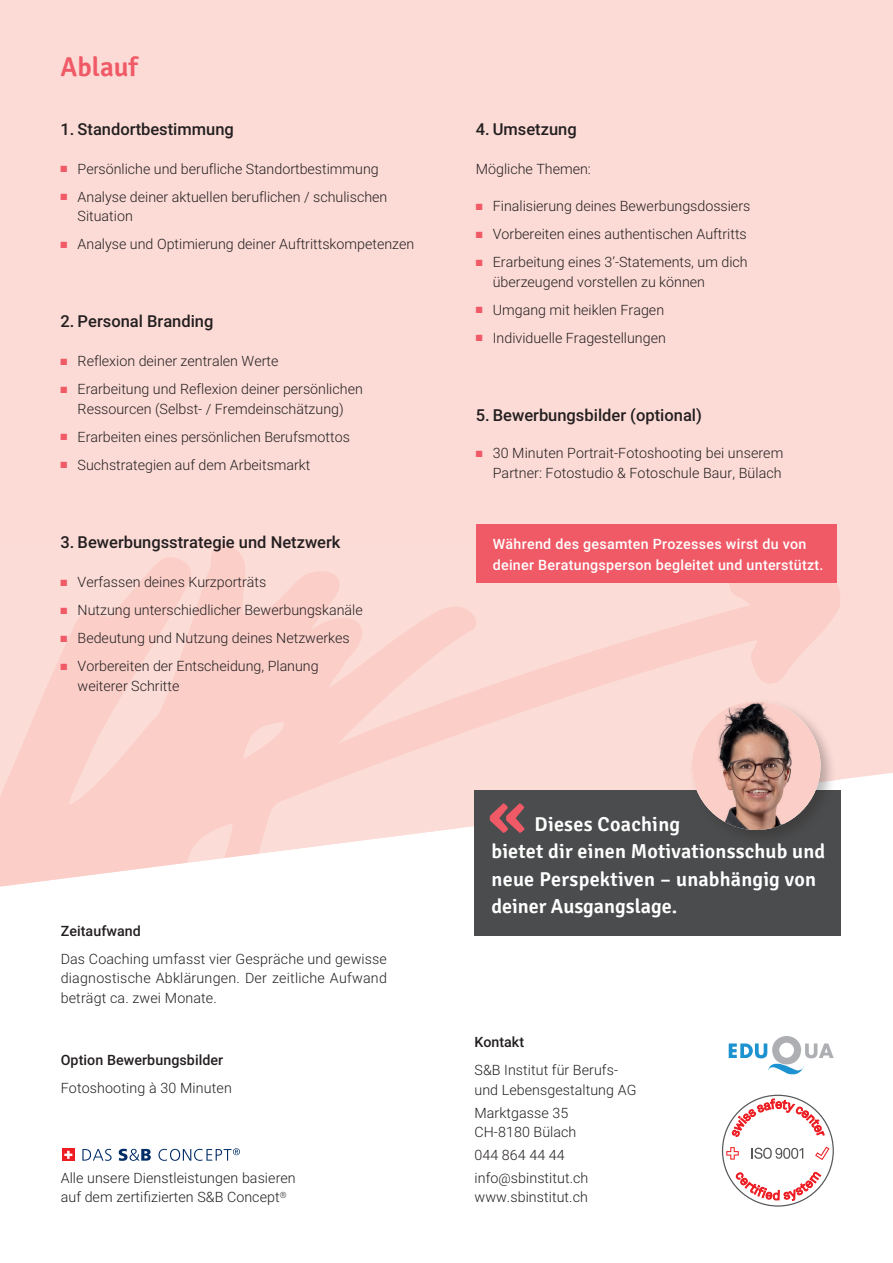
<style>
.page{position:relative;width:893px;height:1263px;background:#fff}
.page>*{position:absolute;margin:0;border:0;box-sizing:border-box;transform-origin:0 0}
.t1{font:600 66px "Signika";color:#f05a67}
.t2{font:600 27px "Signika";color:#f05a67}
.t3{font:600 20.1px/27.3px "Signika";letter-spacing:.01em;color:#fff}
.t4{font:500 16.5px "Roboto";color:#231f20}
.t5{font:300 14.25px/19.5px "Roboto";color:#231f20}
.t6{font:500 14.25px/21px "Roboto";letter-spacing:.02em;color:#fff}
.t7{font:500 14.25px "Roboto";letter-spacing:.005em;color:#231f20}
.s1{color:#f05a67}
.s2{font-size:13.5px}
</style>
<div class="page">
<div style="left:0;top:0;width:893px;height:780px;background:#fcdbd6"></div>
<img style="left:0;top:544px;width:840px;height:342px">
<svg style="left:729px;top:1036px;width:105px;height:39px"></svg>
<svg style="left:82px;top:1149px;width:30px;height:12px"></svg>
<svg style="left:119px;top:1149px;width:32px;height:12px"></svg>
<svg style="left:158px;top:1148px;width:82px;height:13px"></svg>
<div style="left:62px;top:1148px;width:13px;height:13px;background:#ee1d23"></div>
<svg style="left:64px;top:1151px;width:8px;height:8px"></svg>
<svg style="left:722px;top:1095px;width:112px;height:111px"></svg>
<div style="left:477px;top:525px;width:360px;height:58px;background:#f05a67"></div>
<div style="left:474px;top:790px;width:367px;height:145px;background:#4b4c4d"></div>
<div style="left:688px;top:698px;width:149px;height:148px;background:#231f20;opacity:.3"></div>
<img style="left:692px;top:701px;width:128px;height:129px;border-radius:64px">
<h2 class="t2" style="left:61px;top:52px;width:79px">Ablauf</h2>
<p class="t4" style="left:61px;top:117px;width:175px">1. Standortbestimmung</p>
<p class="t5" style="left:61px;top:159px;width:320px"><span class="s1">■</span> Persönliche und berufliche Standortbestimmung</p>
<p class="t5" style="left:78px;top:187px;width:311px;text-indent:-17px"><span class="s1">■</span> Analyse deiner aktuellen beruflichen / schulischen<br>Situation</p>
<p class="t5" style="left:61px;top:234px;width:355px"><span class="s1">■</span> Analyse und Optimierung deiner Auftrittskompetenzen</p>
<p class="t4" style="left:61px;top:310px;width:154px">2. Personal Branding</p>
<p class="t5" style="left:61px;top:351px;width:219px"><span class="s1">■</span> Reflexion deiner zentralen Werte</p>
<p class="t5" style="left:61px;top:379px;width:304px;text-align:center"><span class="s1">■</span> Erarbeitung und Reflexion deiner persönlichen<br>Ressourcen (Selbst- / Fremdeinschätzung)</p>
<p class="t5" style="left:61px;top:427px;width:291px"><span class="s1">■</span> Erarbeiten eines persönlichen Berufsmottos</p>
<p class="t5" style="left:61px;top:455px;width:251px"><span class="s1">■</span> Suchstrategien auf dem Arbeitsmarkt</p>
<p class="t4" style="left:61px;top:530px;width:281px">3. Bewerbungsstrategie und Netzwerk</p>
<p class="t5" style="left:61px;top:572px;width:207px"><span class="s1">■</span> Verfassen deines Kurzporträts</p>
<p class="t5" style="left:61px;top:600px;width:304px"><span class="s1">■</span> Nutzung unterschiedlicher Bewerbungskanäle</p>
<p class="t5" style="left:61px;top:628px;width:291px"><span class="s1">■</span> Bedeutung und Nutzung deines Netzwerkes</p>
<p class="t5" style="left:78px;top:656px;width:243px;text-indent:-17px"><span class="s1">■</span> Vorbereiten der Entscheidung, Planung weiterer Schritte</p>
<p class="t7" style="left:61px;top:920px;width:82px">Zeitaufwand</p>
<p class="t5" style="left:61px;top:948px;width:328px;text-align:justify">Das Coaching umfasst vier Gespräche und gewisse diagnostische Abklärungen. Der zeitliche Aufwand beträgt ca. zwei Monate.</p>
<p class="t7" style="left:61px;top:1050px;width:164px">Option Bewerbungsbilder</p>
<p class="t5" style="left:61px;top:1078px;width:173px">Fotoshooting à 30 Minuten</p>
<p class="t5" style="left:61px;top:1167px;width:237px">Alle unsere Dienstleistungen basieren auf dem zertifizierten S&amp;B Concept<sup>®</sup></p>
<p class="t4" style="left:476px;top:117px;width:102px">4. Umsetzung</p>
<p class="t5" style="left:476px;top:158px;width:117px">Mögliche Themen:</p>
<p class="t5" style="left:476px;top:196px;width:276px"><span class="s1">■</span> Finalisierung deines Bewerbungsdossiers</p>
<p class="t5" style="left:476px;top:224px;width:273px"><span class="s1">■</span> Vorbereiten eines authentischen Auftritts</p>
<p class="t5" style="left:493px;top:252px;width:256px;text-indent:-17px"><span class="s1">■</span> Erarbeitung eines 3’-Statements, um dich überzeugend vorstellen zu können</p>
<p class="t5" style="left:476px;top:299px;width:190px"><span class="s1">■</span> Umgang mit heiklen Fragen</p>
<p class="t5" style="left:476px;top:327px;width:192px"><span class="s1">■</span> Individuelle Fragestellungen</p>
<p class="t4" style="left:476px;top:403px;width:228px">5. Bewerbungsbilder (optional)</p>
<p class="t5" style="left:476px;top:443px;width:309px;text-align:right"><span class="s1">■</span> 30 Minuten Portrait-Fotoshooting bei unserem<br>Partner: Fotostudio &amp; Fotoschule Baur, Bülach</p>
<p class="t6" style="left:493px;top:533px;width:332px">Während des gesamten Prozesses wirst du von deiner Beratungsperson begleitet und unterstützt.</p>
<h1 class="t1" style="left:488px;top:774px;width:40px">«</h1>
<h3 class="t3" style="left:491px;top:811px;width:335px;text-indent:43px">Dieses Coaching<br>bietet dir einen Motivationsschub und neue Perspektiven – unabhängig von deiner Ausgangslage.</h3>
<p class="t7" style="left:474px;top:1032px;width:51px">Kontakt</p>
<p class="t5" style="left:474px;top:1060px;width:163px">S&amp;B Institut für Berufs&shy;und Lebensgestaltung AG</p>
<p class="t5" style="left:474px;top:1103px;width:103px;line-height:18.9px">Marktgasse 35<br>CH-8180 Bülach</p>
<p class="t5" style="left:474px;top:1143px;width:115px;line-height:23.1px">044 864 44 44 info<span class="s2">@</span>sbinstitut.ch</p>
<p class="t5" style="left:474px;top:1187px;width:115px">www.sbinstitut.ch</p>
</div>
